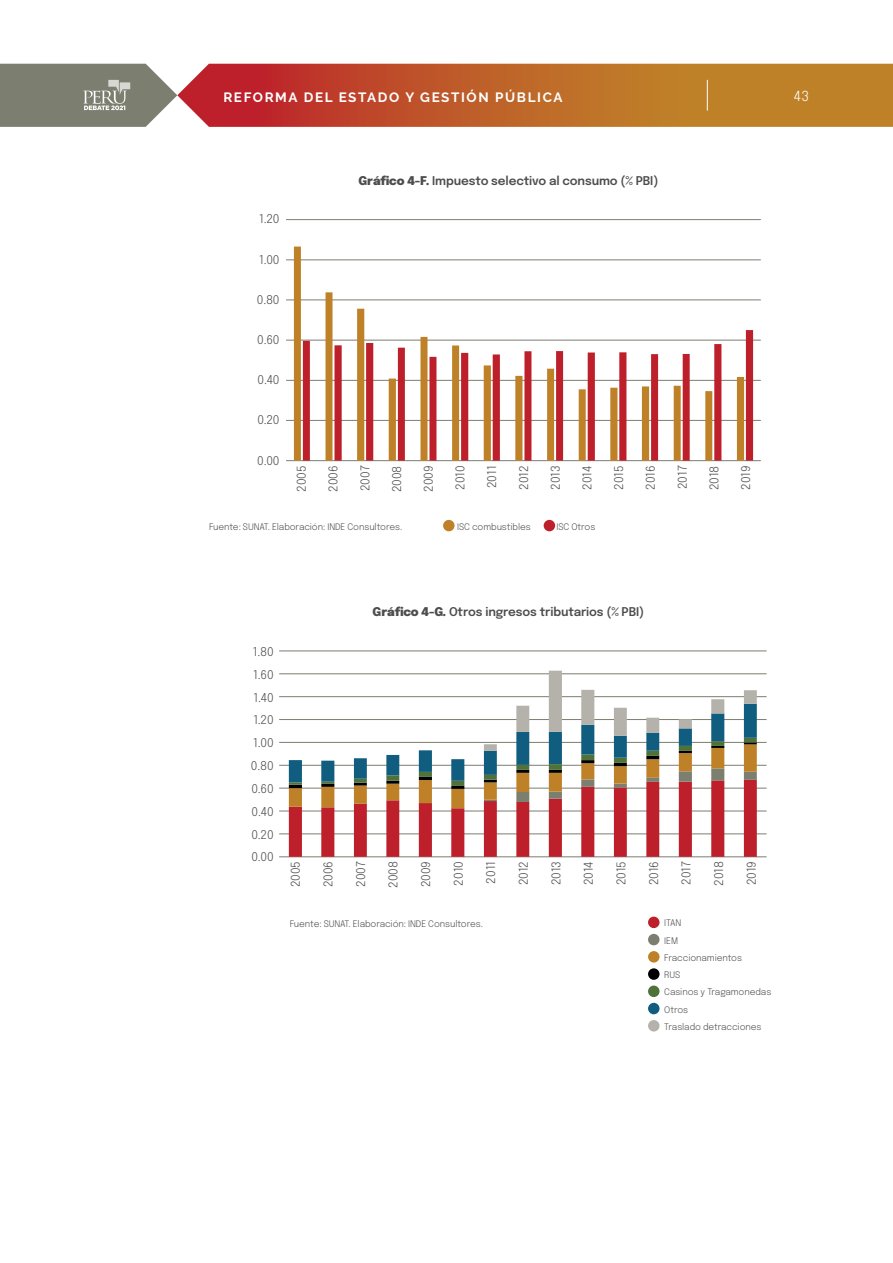
<style>
.page{position:relative;width:893px;height:1263px;background:#fff}
.page>*{position:absolute;margin:0;border:0;box-sizing:border-box;transform-origin:0 0}
.t1{font:300 13.8px "Epilogue";color:#fff}
.t2{font:700 13.5px "Raleway";letter-spacing:.12em;color:#fff}
.t3{font:300 12px/22.8px "Epilogue";letter-spacing:-.01em;color:#4d4d4f;text-align:justify}
.t4{font:600 12px "Epilogue";letter-spacing:-.01em;color:#4d4d4f}
.t5{font:300 9px/17.2px "Epilogue";letter-spacing:-.01em;color:#4d4d4f}
.s1{font-weight:900}
</style>
<div class="page">
<div style="left:443px;top:520px;width:12px;height:11px;background:#bf8128;border-radius:50%"></div>
<div style="left:544px;top:520px;width:11px;height:11px;background:#bd202a;border-radius:50%"></div>
<div style="left:648px;top:951px;width:11px;height:11px;background:#bf8128;border-radius:50%"></div>
<div style="left:648px;top:934px;width:11px;height:11px;background:#7c7e6f;border-radius:50%"></div>
<div style="left:648px;top:917px;width:11px;height:11px;background:#bd202a;border-radius:50%"></div>
<div style="left:648px;top:985px;width:11px;height:12px;background:#507137;border-radius:50%"></div>
<div style="left:648px;top:1020px;width:11px;height:11px;background:#b4b2aa;border-radius:50%"></div>
<div style="left:648px;top:1003px;width:11px;height:11px;background:#105d80;border-radius:50%"></div>
<div style="left:648px;top:968px;width:11px;height:12px;background:#000;border-radius:50%"></div>
<hr style="left:279px;top:651px;width:488px;height:1px;background:#7c7e6f">
<hr style="left:279px;top:673px;width:488px;height:1px;background:#7c7e6f">
<hr style="left:279px;top:696px;width:488px;height:1px;background:#7c7e6f">
<hr style="left:279px;top:719px;width:488px;height:1px;background:#7c7e6f">
<hr style="left:279px;top:742px;width:488px;height:1px;background:#7c7e6f">
<hr style="left:279px;top:765px;width:488px;height:1px;background:#7c7e6f">
<hr style="left:279px;top:788px;width:488px;height:1px;background:#7c7e6f">
<hr style="left:279px;top:811px;width:488px;height:1px;background:#7c7e6f">
<hr style="left:279px;top:834px;width:488px;height:1px;background:#7c7e6f">
<hr style="left:279px;top:856px;width:488px;height:1px;background:#7c7e6f">
<svg style="left:289px;top:671px;width:468px;height:186px"></svg>
<hr style="left:286px;top:219px;width:475px;height:1px;background:#7c7e6f">
<hr style="left:286px;top:260px;width:475px;height:1px;background:#7c7e6f">
<hr style="left:286px;top:300px;width:475px;height:1px;background:#7c7e6f">
<hr style="left:286px;top:340px;width:475px;height:1px;background:#7c7e6f">
<hr style="left:286px;top:380px;width:475px;height:1px;background:#7c7e6f">
<hr style="left:286px;top:420px;width:475px;height:1px;background:#7c7e6f">
<hr style="left:286px;top:460px;width:475px;height:1px;background:#7c7e6f">
<svg style="left:294px;top:247px;width:450px;height:214px"></svg>
<svg style="left:303px;top:330px;width:450px;height:131px"></svg>
<svg style="left:0;top:64px;width:893px;height:63px;background:#b56c3e"></svg>
<hr style="left:707px;top:80px;width:1px;height:31px;background:#fff">
<p class="t2" style="left:223px;top:89px;width:341px">REFORMA DEL ESTADO Y GESTIÓN PÚBLICA</p>
<p class="t1" style="left:794px;top:86px;width:17px">43</p>
<p class="t3" style="left:259px;top:207px;width:22px">1.20</p>
<p class="t3" style="left:259px;top:247px;width:22px">1.00</p>
<p class="t3" style="left:257px;top:287px;width:24px">0.80</p>
<p class="t3" style="left:257px;top:328px;width:24px">0.60</p>
<p class="t3" style="left:258px;top:368px;width:24px">0.40</p>
<p class="t3" style="left:257px;top:408px;width:24px">0.20</p>
<p class="t3" style="left:257px;top:448px;width:24px">0.00</p>
<p class="t4" style="left:358px;top:172px;width:301px"><span class="s1">Gráfico 4-F.</span> Impuesto selectivo al consumo (% PBI)</p>
<p class="t3" style="left:290px;top:492px;width:28px;rotate:-90deg">2005</p>
<p class="t3" style="left:321px;top:492px;width:28px;rotate:-90deg">2006</p>
<p class="t3" style="left:353px;top:491px;width:27px;rotate:-90deg">2007</p>
<p class="t3" style="left:385px;top:492px;width:28px;rotate:-90deg">2008</p>
<p class="t3" style="left:416px;top:492px;width:28px;rotate:-90deg">2009</p>
<p class="t3" style="left:448px;top:490px;width:26px;rotate:-90deg">2010</p>
<p class="t3" style="left:480px;top:488px;width:24px;rotate:-90deg">2011</p>
<p class="t3" style="left:512px;top:490px;width:26px;rotate:-90deg">2012</p>
<p class="t3" style="left:543px;top:490px;width:26px;rotate:-90deg">2013</p>
<p class="t3" style="left:575px;top:490px;width:26px;rotate:-90deg">2014</p>
<p class="t3" style="left:607px;top:490px;width:26px;rotate:-90deg">2015</p>
<p class="t3" style="left:639px;top:490px;width:26px;rotate:-90deg">2016</p>
<p class="t3" style="left:670px;top:489px;width:25px;rotate:-90deg">2017</p>
<p class="t3" style="left:702px;top:490px;width:26px;rotate:-90deg">2018</p>
<p class="t3" style="left:734px;top:490px;width:26px;rotate:-90deg">2019</p>
<p class="t5" style="left:209px;top:517px;width:195px">Fuente: SUNAT. Elaboración: INDE Consultores.</p>
<p class="t5" style="left:457px;top:517px;width:75px">ISC combustibles</p>
<p class="t5" style="left:557px;top:517px;width:40px">ISC Otros</p>
<p class="t3" style="left:251px;top:640px;width:24px">1.80<br>1.60<br>1.40<br>1.20<br>1.00<br>0.80<br>0.60<br>0.40<br>0.20<br>0.00</p>
<p class="t4" style="left:373px;top:603px;width:273px"><span class="s1">Gráfico 4-G.</span> Otros ingresos tributarios (% PBI)</p>
<p class="t3" style="left:283px;top:887px;width:28px;rotate:-90deg">2005</p>
<p class="t3" style="left:316px;top:887px;width:28px;rotate:-90deg">2006</p>
<p class="t3" style="left:349px;top:887px;width:27px;rotate:-90deg">2007</p>
<p class="t3" style="left:381px;top:888px;width:28px;rotate:-90deg">2008</p>
<p class="t3" style="left:414px;top:887px;width:28px;rotate:-90deg">2009</p>
<p class="t3" style="left:446px;top:885px;width:26px;rotate:-90deg">2010</p>
<p class="t3" style="left:479px;top:883px;width:24px;rotate:-90deg">2011</p>
<p class="t3" style="left:511px;top:885px;width:26px;rotate:-90deg">2012</p>
<p class="t3" style="left:544px;top:885px;width:26px;rotate:-90deg">2013</p>
<p class="t3" style="left:576px;top:885px;width:26px;rotate:-90deg">2014</p>
<p class="t3" style="left:609px;top:885px;width:26px;rotate:-90deg">2015</p>
<p class="t3" style="left:642px;top:885px;width:26px;rotate:-90deg">2016</p>
<p class="t3" style="left:674px;top:885px;width:25px;rotate:-90deg">2017</p>
<p class="t3" style="left:707px;top:886px;width:26px;rotate:-90deg">2018</p>
<p class="t3" style="left:739px;top:885px;width:26px;rotate:-90deg">2019</p>
<p class="t5" style="left:290px;top:914px;width:195px">Fuente: SUNAT. Elaboración: INDE Consultores.</p>
<p class="t5" style="left:664px;top:914px;width:109px">ITAN<br>IEM<br>Fraccionamientos<br>RUS<br>Casinos y Tragamonedas<br>Otros<br>Traslado detracciones</p>
</div>
